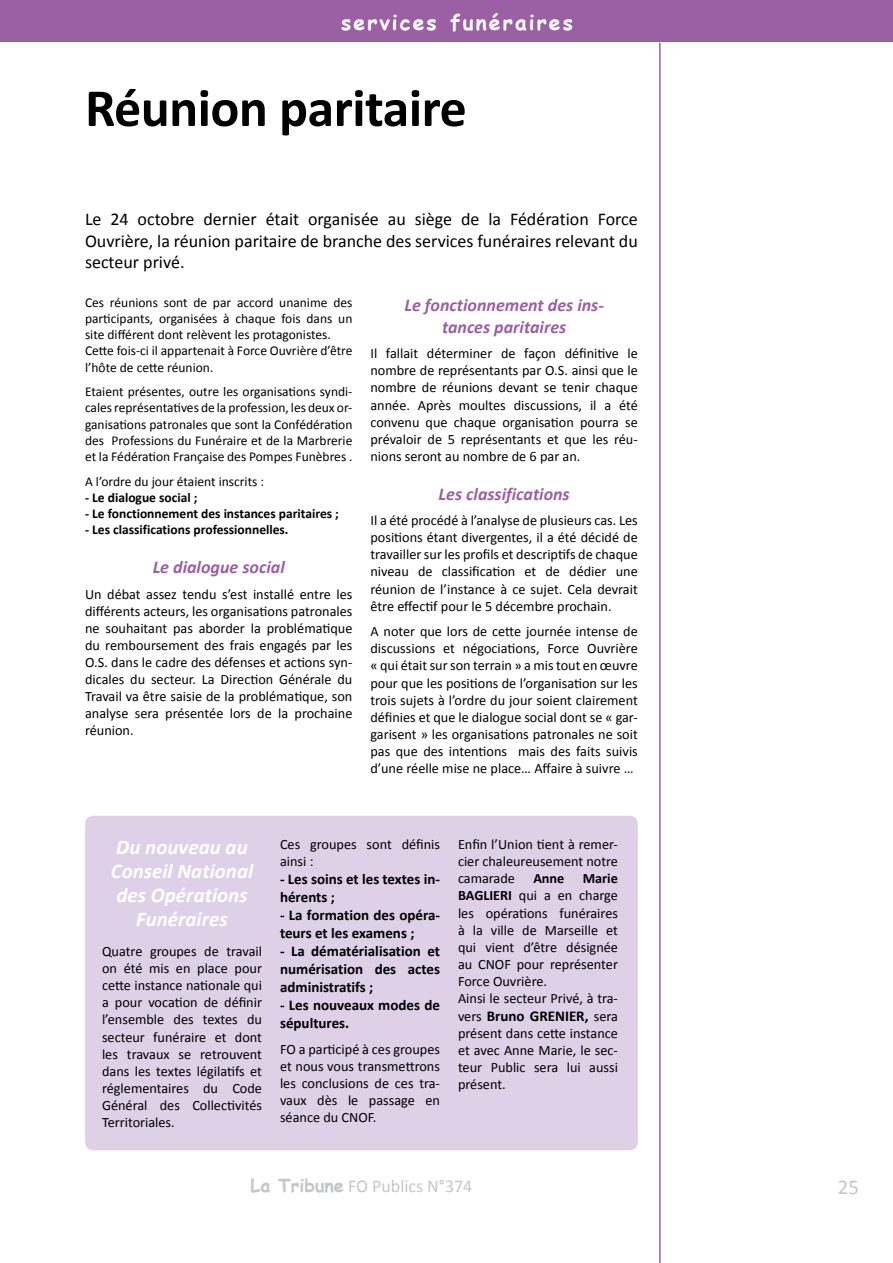
<style>
.page{position:relative;width:893px;height:1263px;background:#fff}
.page>*{position:absolute;margin:0;border:0;box-sizing:border-box;transform-origin:0 0}
.t1{font:700 54px "Calibri";letter-spacing:-.01em;color:#000}
.t2{font:italic 700 21px/24px "Calibri";color:#fff;text-align:center}
.t3{font:700 21px "Comic Sans MS";letter-spacing:.1em;color:#fdfeff}
.t4{font:21px "Calibri";color:#c4c6c9}
.t5{font:18px/21.6px "Calibri";color:#000;text-align:justify}
.t6{font:italic 700 18px/21.6px "Calibri";color:#9b5fa3;text-align:center}
.t7{font:18px "Calibri";color:#c4c6c9}
.t8{font:700 15px/18px "Calibri";color:#000}
.t9{font:14.25px/17.1px "Calibri";color:#000;text-align:justify}
.t10{font:700 14.25px "Calibri";color:#000}
.t11{font:13.5px/16.2px "Calibri";color:#000}
.t12{font:700 13.5px "Calibri";color:#000}
.s1{font-weight:700}
.s2{font-weight:400;font-size:14.25px}
.s3{font-family:"Comic Sans MS";font-weight:700}
</style>
<div class="page">
<div style="left:0;top:0;width:893px;height:41px;background:#9b5fa3"></div>
<hr style="left:659px;top:43px;width:2px;height:1220px;background:#9b5fa3">
<div style="left:85px;top:816px;width:553px;height:334px;background:#ded0e7;border-radius:9px"></div>
<h2 class="t3" style="left:341px;top:13px;width:233px">services funéraires</h2>
<h1 class="t1" style="left:85px;top:87px;width:383px">Réunion paritaire</h1>
<p class="t5" style="left:85px;top:208px;width:554px">Le 24 octobre dernier était organisée au siège de la Fédération Force Ouvrière, la réunion paritaire de branche des services funéraires relevant du secteur privé.</p>
<p class="t11" style="left:85px;top:295px;width:269px">Ces réunions sont de par accord unanime des participants, organisées à chaque fois dans un site différent dont relèvent les protagonistes.<br>Cette fois-ci il appartenait à Force Ouvrière d’être l’hôte de cette réunion.</p>
<p class="t11" style="left:85px;top:384px;width:269px;text-align:justify">Etaient présentes, outre les organisations syndi&shy;cales représentatives de la profession, les deux or&shy;ganisations patronales que sont la Confédération des Professions du Funéraire et de la Marbrerie et la Fédération Française des Pompes Funèbres .</p>
<p class="t11" style="left:85px;top:474px;width:181px">A l’ordre du jour étaient inscrits :</p>
<p class="t12" style="left:85px;top:492px;width:114px">- Le dialogue social ;</p>
<p class="t12" style="left:85px;top:508px;width:255px">- Le fonctionnement des instances paritaires ;</p>
<p class="t12" style="left:85px;top:525px;width:205px">- Les classifications professionnelles.</p>
<p class="t6" style="left:153px;top:557px;width:134px">Le dialogue social</p>
<p class="t9" style="left:85px;top:586px;width:269px">Un débat assez tendu s’est installé entre les différents acteurs, les organisations patronales ne souhaitant pas aborder la problématique du remboursement des frais engagés par les O.S. dans le cadre des défenses et actions syn&shy;dicales du secteur. La Direction Générale du Travail va être saisie de la problématique, son analyse sera présentée lors de la prochaine réunion.</p>
<p class="t6" style="left:404px;top:295px;width:201px">Le fonctionnement des ins&shy;tances paritaires</p>
<p class="t9" style="left:370px;top:345px;width:269px">Il fallait déterminer de façon définitive le nombre de représentants par O.S. ainsi que le nombre de réunions devant se tenir chaque année. Après moultes discussions, il a été convenu que chaque organisation pourra se prévaloir de 5 représentants et que les réu&shy;nions seront au nombre de 6 par an.</p>
<p class="t6" style="left:439px;top:484px;width:133px">Les classifications</p>
<p class="t9" style="left:370px;top:513px;width:269px">Il a été procédé à l’analyse de plusieurs cas. Les positions étant divergentes, il a été décidé de travailler sur les profils et descriptifs de chaque niveau de classification et de dédier une réunion de l’instance à ce sujet. Cela devrait être effectif pour le 5 décembre prochain.</p>
<p class="t9" style="left:370px;top:623px;width:269px">A noter que lors de cette journée intense de discussions et négociations, Force Ouvrière « qui était sur son terrain » a mis tout en œuvre pour que les positions de l’organisation sur les trois sujets à l’ordre du jour soient clairement définies et que le dialogue social dont se « gar&shy;garisent » les organisations patronales ne soit pas que des intentions mais des faits suivis d’une réelle mise ne place… Affaire à suivre …</p>
<h2 class="t2" style="left:111px;top:836px;width:144px">Du nouveau au<br>Conseil National des Opérations<br>Funéraires</h2>
<p class="t9" style="left:102px;top:944px;width:161px">Quatre groupes de travail on été mis en place pour cette instance nationale qui a pour vocation de définir l’ensemble des textes du secteur funéraire et dont les travaux se retrouvent dans les textes légilatifs et réglementaires du Code Général des Collectivités Territoriales.</p>
<p class="t9" style="left:280px;top:836px;width:161px">Ces groupes sont définis ainsi :</p>
<p class="t8" style="left:280px;top:871px;width:161px">- Les soins et les textes in&shy;hérents ;</p>
<p class="t8" style="left:280px;top:907px;width:161px">- La formation des opéra&shy;teurs et les examens ;</p>
<p class="t8" style="left:280px;top:943px;width:161px;text-align:justify">- La dématérialisation et numérisation des actes administratifs ;</p>
<p class="t8" style="left:280px;top:997px;width:161px">- Les nouveaux modes de sépultures.</p>
<p class="t9" style="left:280px;top:1041px;width:161px">FO a participé à ces groupes et nous vous transmettrons les conclusions de ces tra&shy;vaux dès le passage en séance du CNOF.</p>
<p class="t9" style="left:458px;top:836px;width:161px">Enfin l’Union tient à remer&shy;cier chaleureusement notre camarade</p>
<p class="t9" style="left:458px;top:871px;width:161px;text-align:left;text-indent:125px"><span class="s1">Marie<br>BAGLIERI</span> qui a en charge les opérations funéraires à la ville de Marseille et qui vient d’être désignée au CNOF pour représenter<br>Force Ouvrière.<br>Ainsi le secteur Privé, à tra-</p>
<p class="t8" style="left:458px;top:1008px;width:161px"><span class="s2">vers</span> Bruno GRENIER, <span class="s2">sera</span></p>
<p class="t9" style="left:458px;top:1025px;width:161px">présent dans cette instance et avec Anne Marie, le sec&shy;teur Public sera lui aussi présent.</p>
<p class="t10" style="left:533px;top:873px;width:33px">Anne</p>
<p class="t7" style="left:250px;top:1179px;width:223px"><span class="s3">La Tribune</span> FO Publics N°374</p>
<h2 class="t4" style="left:838px;top:1178px;width:23px">25</h2>
</div>
